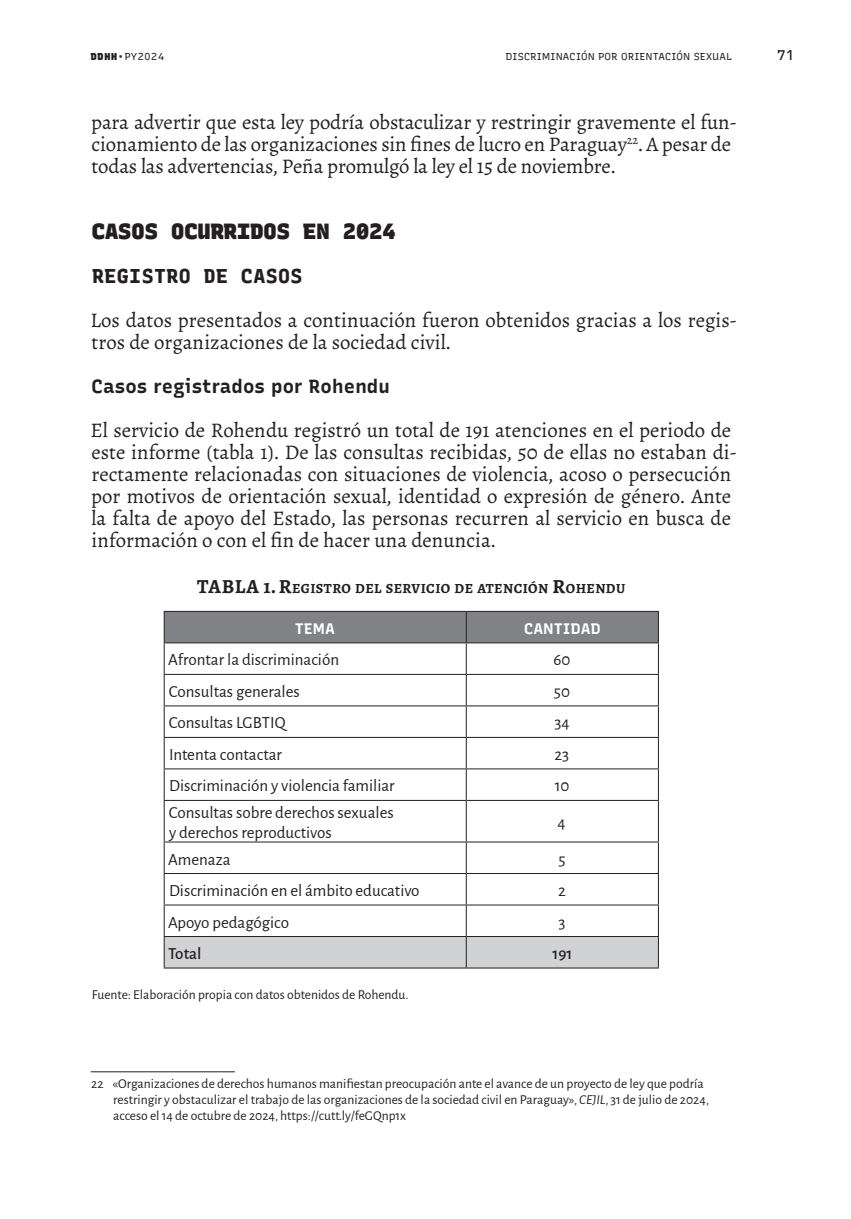
<style>
.page{position:relative;width:851px;height:1219px;background:#fff}
.page>*{position:absolute;margin:0;border:0;box-sizing:border-box;transform-origin:0 0}
.t1{font:900 22px "Recursive Monospace";color:#231f20}
.t2{font:20.8px/22px "Alegreya";color:#231f20}
.t3{font:800 20px "Recursive Monospace";letter-spacing:.02em;color:#231f20}
.t4{font:300 19px "Recursive Sans Linear";letter-spacing:.01em;color:#231f20}
.t5{font:17px/20px "Alegreya Sans";color:#231f20}
.t6{font:500 17px "Alegreya Sans";color:#231f20}
.t7{font:700 15.2px "Recursive";letter-spacing:.02em;color:#fff}
.t8{font:700 14px "Alegreya";letter-spacing:.03em;color:#231f20}
.t9{font:500 14px "Recursive Monospace";color:#231f20}
.t10{font:13.6px/16px "Alegreya Sans";color:#231f20}
.t11{font:10px "Recursive";letter-spacing:.04em;color:#231f20}
.s1{font-family:"Recursive Monospace";font-weight:900}
.s2{font-size:20px}
.s3{font-style:italic}
</style>
<div class="page">
<div style="left:165px;top:612px;width:492px;height:30px;background:#808285"></div>
<div style="left:165px;top:937px;width:492px;height:30px;background:#d1d2d4"></div>
<hr style="left:164px;top:612px;width:1px;height:30px;background:#231f20">
<hr style="left:164px;top:611px;width:302px;height:1px;background:#231f20">
<hr style="left:466px;top:611px;width:192px;height:1px;background:#231f20">
<hr style="left:465px;top:612px;width:1px;height:30px;background:#231f20">
<hr style="left:657px;top:612px;width:1px;height:30px;background:#231f20">
<hr style="left:164px;top:643px;width:1px;height:31px;background:#231f20">
<hr style="left:164px;top:675px;width:1px;height:30px;background:#231f20">
<hr style="left:164px;top:706px;width:1px;height:31px;background:#231f20">
<hr style="left:164px;top:642px;width:302px;height:1px;background:#231f20">
<hr style="left:466px;top:642px;width:192px;height:1px;background:#231f20">
<hr style="left:465px;top:643px;width:1px;height:31px;background:#231f20">
<hr style="left:657px;top:643px;width:1px;height:31px;background:#231f20">
<hr style="left:465px;top:675px;width:1px;height:30px;background:#231f20">
<hr style="left:657px;top:675px;width:1px;height:30px;background:#231f20">
<hr style="left:465px;top:706px;width:1px;height:31px;background:#231f20">
<hr style="left:657px;top:706px;width:1px;height:31px;background:#231f20">
<hr style="left:164px;top:674px;width:302px;height:1px;background:#231f20">
<hr style="left:466px;top:674px;width:192px;height:1px;background:#231f20">
<hr style="left:164px;top:705px;width:302px;height:1px;background:#231f20">
<hr style="left:466px;top:705px;width:192px;height:1px;background:#231f20">
<hr style="left:164px;top:738px;width:1px;height:30px;background:#231f20">
<hr style="left:164px;top:737px;width:302px;height:1px;background:#231f20">
<hr style="left:466px;top:737px;width:192px;height:1px;background:#231f20">
<hr style="left:465px;top:738px;width:1px;height:30px;background:#231f20">
<hr style="left:657px;top:738px;width:1px;height:30px;background:#231f20">
<hr style="left:164px;top:769px;width:1px;height:31px;background:#231f20">
<hr style="left:164px;top:801px;width:1px;height:40px;background:#231f20">
<hr style="left:164px;top:842px;width:1px;height:31px;background:#231f20">
<hr style="left:164px;top:874px;width:1px;height:30px;background:#231f20">
<hr style="left:164px;top:905px;width:1px;height:31px;background:#231f20">
<hr style="left:164px;top:768px;width:302px;height:1px;background:#231f20">
<hr style="left:466px;top:768px;width:192px;height:1px;background:#231f20">
<hr style="left:465px;top:769px;width:1px;height:31px;background:#231f20">
<hr style="left:657px;top:769px;width:1px;height:31px;background:#231f20">
<hr style="left:465px;top:801px;width:1px;height:40px;background:#231f20">
<hr style="left:657px;top:801px;width:1px;height:40px;background:#231f20">
<hr style="left:465px;top:842px;width:1px;height:31px;background:#231f20">
<hr style="left:657px;top:842px;width:1px;height:31px;background:#231f20">
<hr style="left:465px;top:874px;width:1px;height:30px;background:#231f20">
<hr style="left:657px;top:874px;width:1px;height:30px;background:#231f20">
<hr style="left:465px;top:905px;width:1px;height:31px;background:#231f20">
<hr style="left:657px;top:905px;width:1px;height:31px;background:#231f20">
<hr style="left:164px;top:800px;width:302px;height:1px;background:#231f20">
<hr style="left:466px;top:800px;width:192px;height:1px;background:#231f20">
<hr style="left:164px;top:841px;width:302px;height:1px;background:#231f20">
<hr style="left:466px;top:841px;width:192px;height:1px;background:#231f20">
<hr style="left:164px;top:873px;width:302px;height:1px;background:#231f20">
<hr style="left:466px;top:873px;width:192px;height:1px;background:#231f20">
<hr style="left:164px;top:904px;width:302px;height:1px;background:#231f20">
<hr style="left:466px;top:904px;width:192px;height:1px;background:#231f20">
<hr style="left:164px;top:937px;width:1px;height:30px;background:#231f20">
<hr style="left:164px;top:936px;width:302px;height:1px;background:#231f20">
<hr style="left:466px;top:936px;width:192px;height:1px;background:#231f20">
<hr style="left:465px;top:937px;width:1px;height:30px;background:#231f20">
<hr style="left:657px;top:937px;width:1px;height:30px;background:#231f20">
<hr style="left:164px;top:967px;width:302px;height:1px;background:#231f20">
<hr style="left:466px;top:967px;width:192px;height:1px;background:#231f20">
<hr style="left:91px;top:1071px;width:144px;height:1px;background:#231f20">
<p class="t11" style="left:91px;top:48px;width:75px"><span class="s1">DDHH·</span>PY2024</p>
<p class="t11" style="left:505px;top:48px;width:227px">DISCRIMINACIÓN POR ORIENTACIÓN SEXUAL</p>
<p class="t9" style="left:777px;top:44px;width:19px">71</p>
<p class="t2" style="left:91px;top:111px;width:646px">para advertir que esta ley podría obstaculizar y restringir gravemente el fun&shy;cionamiento de las organizaciones sin fines de lucro en Paraguay<sup>22</sup>. A pesar de todas las advertencias, Peña promulgó la ley el 15 de noviembre.</p>
<p class="t1" style="left:92px;top:214px;width:305px">CASOS OCURRIDOS EN 2024</p>
<p class="t3" style="left:92px;top:260px;width:212px">REGISTRO DE CASOS</p>
<p class="t2" style="left:91px;top:309px;width:647px">Los datos presentados a continuación fueron obtenidos gracias a los regis&shy;tros de organizaciones de la sociedad civil.</p>
<p class="t4" style="left:92px;top:371px;width:300px">Casos registrados por Rohendu</p>
<p class="t2" style="left:91px;top:419px;width:647px">El servicio de Rohendu registró un total de 191 atenciones en el periodo de este informe (tabla 1). De las consultas recibidas, 50 de ellas no estaban di&shy;rectamente relacionadas con situaciones de violencia, acoso o persecución por motivos de orientación sexual, identidad o expresión de género. Ante la falta de apoyo del Estado, las personas recurren al servicio en busca de información o con el fin de hacer una denuncia.</p>
<p class="t8" style="left:197px;top:579px;width:429px"><span class="s2">TABLA 1.</span> <span class="s2">R</span>EGISTRO DEL SERVICIO DE ATENCIÓN <span class="s2">R</span>OHENDU</p>
<p class="t7" style="left:295px;top:617px;width:42px">TEMA</p>
<p class="t7" style="left:524px;top:617px;width:78px">CANTIDAD</p>
<p class="t5" style="left:168px;top:649px;width:172px">Afrontar la discriminación</p>
<p class="t5" style="left:553px;top:649px;width:18px">60</p>
<p class="t5" style="left:169px;top:681px;width:132px">Consultas generales</p>
<p class="t5" style="left:554px;top:681px;width:18px">50</p>
<p class="t5" style="left:169px;top:712px;width:118px">Consultas LGBTIQ</p>
<p class="t5" style="left:554px;top:712px;width:17px">34</p>
<p class="t5" style="left:169px;top:744px;width:115px">Intenta contactar</p>
<p class="t5" style="left:554px;top:744px;width:16px">23</p>
<p class="t5" style="left:169px;top:775px;width:227px">Discriminación y violencia familiar</p>
<p class="t5" style="left:554px;top:775px;width:16px">10</p>
<p class="t5" style="left:169px;top:802px;width:226px">Consultas sobre derechos sexuales y derechos reproductivos</p>
<p class="t5" style="left:557px;top:812px;width:10px">4</p>
<p class="t5" style="left:168px;top:848px;width:64px">Amenaza</p>
<p class="t5" style="left:558px;top:848px;width:9px">5</p>
<p class="t5" style="left:169px;top:880px;width:252px">Discriminación en el ámbito educativo</p>
<p class="t5" style="left:558px;top:880px;width:9px">2</p>
<p class="t5" style="left:168px;top:911px;width:123px">Apoyo pedagógico</p>
<p class="t5" style="left:558px;top:911px;width:9px">3</p>
<p class="t6" style="left:168px;top:942px;width:35px">Total</p>
<p class="t6" style="left:552px;top:942px;width:22px">191</p>
<p class="t10" style="left:92px;top:985px;width:318px">Fuente: Elaboración propia con datos obtenidos de Rohendu.</p>
<p class="t10" style="left:113px;top:1075px;width:597px;text-indent:-22px">22 «Organizaciones de derechos humanos manifiestan preocupación ante el avance de un proyecto de ley que podría restringir y obstaculizar el trabajo de las organizaciones de la sociedad civil en Paraguay», <span class="s3">CEJIL</span>, 31 de julio de 2024, acceso el 14 de octubre de 2024, https://cutt.ly/feGQnp1x</p>
</div>
